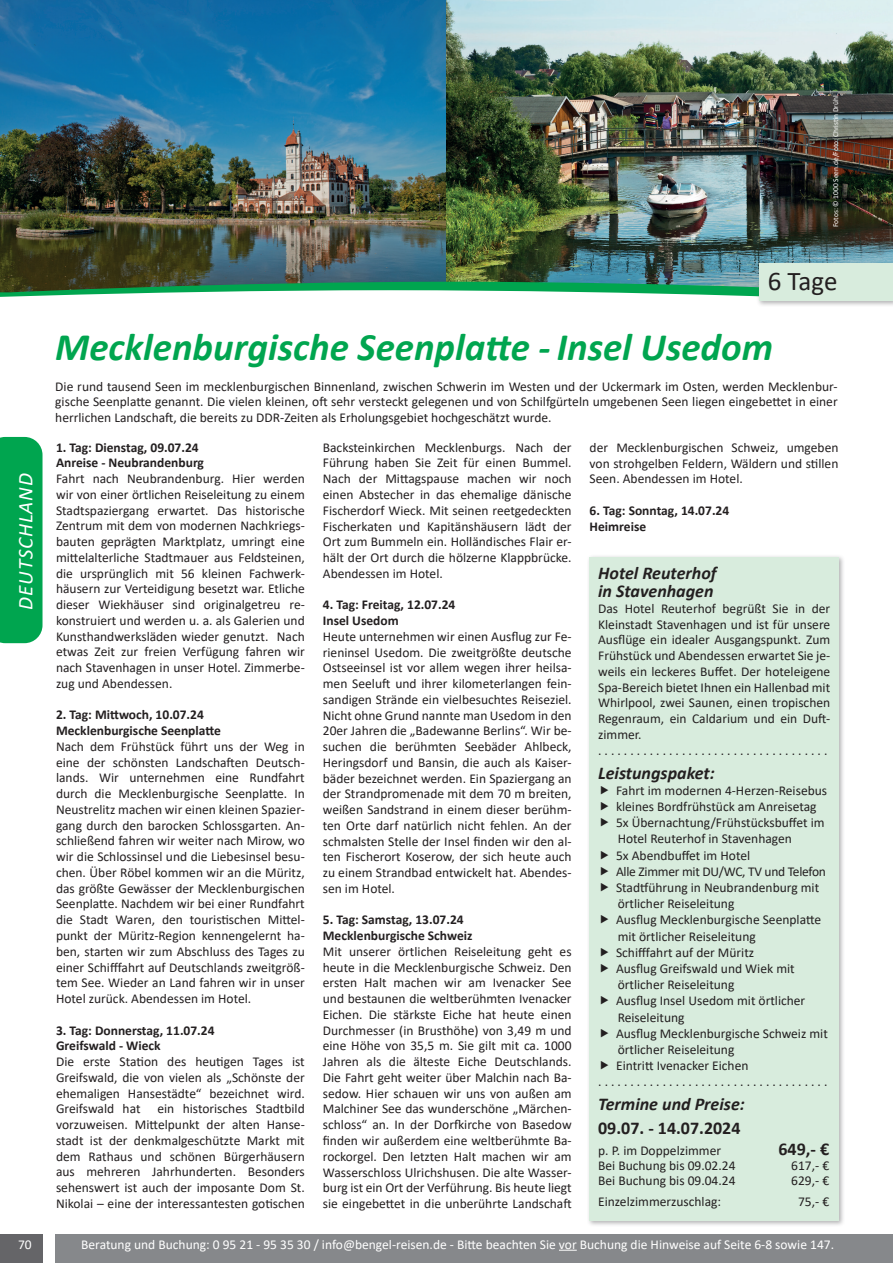
<style>
.page{position:relative;width:893px;height:1263px;background:#fff}
.page>*{position:absolute;margin:0;border:0;box-sizing:border-box;transform-origin:0 0}
.t1{font:italic 700 39px "Calibri";color:#00a54f}
.t2{font:27px "Calibri";color:#231f20}
.t3{font:italic 21px "Calibri";letter-spacing:.04em;color:#fff}
.t4{font:italic 700 18px/18px "Calibri";color:#231f20}
.t5{font:700 18px "Calibri";color:#231f20}
.t6{font:13.5px/15.8px "Calibri";color:#231f20;text-align:justify}
.t7{font:700 13.5px/15.8px "Calibri";color:#231f20}
.t8{font:13.5px "Calibri";color:#fff}
.t9{font:13.5px "Calibri";letter-spacing:-.02em;color:#231f20}
.t10{font:7.5px "Calibri";color:#fff}
</style>
<div class="page">
<img style="left:0;top:0;width:893px;height:282px">
<div style="left:0;top:437px;width:43px;height:206px;background:#00a54f"></div>
<div style="left:55px;top:1234px;width:838px;height:29px;background:#86888b"></div>
<div style="left:0;top:1234px;width:43px;height:29px;background:#656568"></div>
<svg style="left:559px;top:1250px;width:18px;height:1px"></svg>
<div style="left:587px;top:554px;width:259px;height:673px;background:#656568;opacity:.5"></div>
<div style="left:590px;top:557px;width:249px;height:663px;background:#d8ecdd"></div>
<div style="left:757px;top:261px;width:136px;height:46px;background:#656568;opacity:.5"></div>
<div style="left:759px;top:264px;width:134px;height:37px;background:#d8ecdd"></div>
<p class="t10" style="left:830px;top:227px;width:133px;rotate:-90deg">Fotos: © 1000 Seen.de/Foto: Christin Drühl</p>
<h3 class="t3" style="left:11px;top:610px;width:138px;rotate:-90deg">DEUTSCHLAND</h3>
<h2 class="t2" style="left:768px;top:262px;width:71px">6 Tage</h2>
<h1 class="t1" style="left:55px;top:319px;width:719px">Mecklenburgische Seenplatte - Insel Usedom</h1>
<p class="t6" style="left:55px;top:378px;width:784px">Die rund tausend Seen im mecklenburgischen Binnenland, zwischen Schwerin im Westen und der Uckermark im Osten, werden Mecklenbur&shy;gische Seenplatte genannt. Die vielen kleinen, oft sehr versteckt gelegenen und von Schilfgürteln umgebenen Seen liegen eingebettet in einer herrlichen Landschaft, die bereits zu DDR-Zeiten als Erholungsgebiet hochgeschätzt wurde.</p>
<p class="t7" style="left:56px;top:439px;width:150px">1. Tag: Dienstag, 09.07.24<br>Anreise - Neubrandenburg</p>
<p class="t6" style="left:56px;top:470px;width:250px">Fahrt nach Neubrandenburg. Hier werden wir von einer örtlichen Reiseleitung zu einem Stadtspaziergang erwartet. Das historische Zentrum mit dem von modernen Nachkriegs&shy;bauten geprägten Marktplatz, umringt eine mittelalterliche Stadtmauer aus Feldsteinen, die ursprünglich mit 56 kleinen Fachwerk&shy;häusern zur Verteidigung besetzt war. Etliche dieser Wiekhäuser sind originalgetreu re&shy;konstruiert und werden u. a. als Galerien und Kunsthandwerksläden wieder genutzt. Nach etwas Zeit zur freien Verfügung fahren wir nach Stavenhagen in unser Hotel. Zimmerbe&shy;zug und Abendessen.</p>
<p class="t7" style="left:56px;top:707px;width:166px">2. Tag: Mittwoch, 10.07.24<br>Mecklenburgische Seenplatte</p>
<p class="t6" style="left:56px;top:738px;width:250px">Nach dem Frühstück führt uns der Weg in eine der schönsten Landschaften Deutsch&shy;lands. Wir unternehmen eine Rundfahrt durch die Mecklenburgische Seenplatte. In Neustrelitz machen wir einen kleinen Spazier&shy;gang durch den barocken Schlossgarten. An&shy;schließend fahren wir weiter nach Mirow, wo wir die Schlossinsel und die Liebesinsel besu&shy;chen. Über Röbel kommen wir an die Müritz, das größte Gewässer der Mecklenburgischen Seenplatte. Nachdem wir bei einer Rundfahrt die Stadt Waren, den touristischen Mittel&shy;punkt der Müritz-Region kennengelernt ha&shy;ben, starten wir zum Abschluss des Tages zu einer Schifffahrt auf Deutschlands zweitgröß&shy;tem See. Wieder an Land fahren wir in unser Hotel zurück. Abendessen im Hotel.</p>
<p class="t7" style="left:56px;top:1022px;width:160px">3. Tag: Donnerstag, 11.07.24<br>Greifswald - Wieck</p>
<p class="t6" style="left:56px;top:1053px;width:250px">Die erste Station des heutigen Tages ist Greifswald, die von vielen als „Schönste der ehemaligen Hansestädte“ bezeichnet wird.<br>Greifswald hat ein historisches Stadtbild vorzuweisen. Mittelpunkt der alten Hanse&shy;stadt ist der denkmalgeschützte Markt mit dem Rathaus und schönen Bürgerhäusern aus mehreren Jahrhunderten. Besonders sehenswert ist auch der imposante Dom St.<br>Nikolai – eine der interessantesten gotischen</p>
<p class="t6" style="left:323px;top:439px;width:250px">Backsteinkirchen Mecklenburgs. Nach der Führung haben Sie Zeit für einen Bummel.<br>Nach der Mittagspause machen wir noch einen Abstecher in das ehemalige dänische Fischerdorf Wieck. Mit seinen reetgedeckten Fischerkaten und Kapitänshäusern lädt der Ort zum Bummeln ein. Holländisches Flair er&shy;hält der Ort durch die hölzerne Klappbrücke.<br>Abendessen im Hotel.</p>
<p class="t7" style="left:323px;top:597px;width:134px">4. Tag: Freitag, 12.07.24<br>Insel Usedom</p>
<p class="t6" style="left:323px;top:628px;width:250px">Heute unternehmen wir einen Ausflug zur Fe&shy;rieninsel Usedom. Die zweitgrößte deutsche Ostseeinsel ist vor allem wegen ihrer heilsa&shy;men Seeluft und ihrer kilometerlangen fein&shy;sandigen Strände ein vielbesuchtes Reiseziel.<br>Nicht ohne Grund nannte man Usedom in den 20er Jahren die „Badewanne Berlins“. Wir be&shy;suchen die berühmten Seebäder Ahlbeck, Heringsdorf und Bansin, die auch als Kaiser&shy;bäder bezeichnet werden. Ein Spaziergang an der Strandpromenade mit dem 70 m breiten, weißen Sandstrand in einem dieser berühm&shy;ten Orte darf natürlich nicht fehlen. An der schmalsten Stelle der Insel finden wir den al&shy;ten Fischerort Koserow, der sich heute auch zu einem Strandbad entwickelt hat. Abendes&shy;sen im Hotel.</p>
<p class="t7" style="left:323px;top:912px;width:151px">5. Tag: Samstag, 13.07.24<br>Mecklenburgische Schweiz</p>
<p class="t6" style="left:323px;top:943px;width:250px">Mit unserer örtlichen Reiseleitung geht es heute in die Mecklenburgische Schweiz. Den ersten Halt machen wir am Ivenacker See und bestaunen die weltberühmten Ivenacker Eichen. Die stärkste Eiche hat heute einen Durchmesser (in Brusthöhe) von 3,49 m und eine Höhe von 35,5 m. Sie gilt mit ca. 1000<br>Jahren als die älteste Eiche Deutschlands.<br>Die Fahrt geht weiter über Malchin nach Ba&shy;sedow. Hier schauen wir uns von außen am Malchiner See das wunderschöne „Märchen&shy;schloss“ an. In der Dorfkirche von Basedow finden wir außerdem eine weltberühmte Ba&shy;rockorgel. Den letzten Halt machen wir am Wasserschloss Ulrichshusen. Die alte Wasser&shy;burg ist ein Ort der Verführung. Bis heute liegt sie eingebettet in die unberührte Landschaft</p>
<p class="t6" style="left:590px;top:439px;width:250px">der Mecklenburgischen Schweiz, umgeben von strohgelben Feldern, Wäldern und stillen Seen. Abendessen im Hotel.</p>
<p class="t7" style="left:590px;top:502px;width:141px">6. Tag: Sonntag, 14.07.24<br>Heimreise</p>
<h3 class="t4" style="left:598px;top:563px;width:120px">Hotel Reuterhof in Stavenhagen</h3>
<p class="t6" style="left:598px;top:600px;width:234px;text-align:left">Das Hotel Reuterhof begrüßt Sie in der Kleinstadt Stavenhagen und ist für unsere Ausflüge ein idealer Ausgangspunkt. Zum Frühstück und Abendessen erwartet Sie je&shy;weils ein leckeres Buffet. Der hoteleigene Spa-Bereich bietet Ihnen ein Hallenbad mit Whirlpool, zwei Saunen, einen tropischen Regenraum, ein Caldarium und ein Duft&shy;zimmer.<br>. . . . . . . . . . . . . . . . . . . . . . . . . . . . . . . . . . . .</p>
<h3 class="t4" style="left:598px;top:763px;width:118px">Leistungspaket:</h3>
<p class="t6" style="left:616px;top:782px;width:213px">Fahrt im modernen 4-Herzen-Reisebus</p>
<p class="t6" style="left:616px;top:798px;width:202px">kleines Bordfrühstück am Anreisetag</p>
<p class="t6" style="left:616px;top:814px;width:210px">5x Übernachtung/Frühstücksbuffet im</p>
<p class="t6" style="left:618px;top:831px;width:176px">Hotel Reuterhof in Stavenhagen</p>
<p class="t6" style="left:616px;top:847px;width:136px">5x Abendbuffet im Hotel</p>
<p class="t9" style="left:616px;top:862px;width:211px">Alle Zimmer mit DU/WC, TV und Telefon</p>
<p class="t6" style="left:616px;top:879px;width:205px">Stadtführung in Neubrandenburg mit</p>
<p class="t6" style="left:618px;top:895px;width:118px">örtlicher Reiseleitung</p>
<p class="t6" style="left:616px;top:912px;width:207px">Ausflug Mecklenburgische Seenplatte</p>
<p class="t6" style="left:618px;top:928px;width:140px">mit örtlicher Reiseleitung</p>
<p class="t6" style="left:616px;top:944px;width:140px">Schifffahrt auf der Müritz</p>
<p class="t6" style="left:616px;top:960px;width:180px">Ausflug Greifswald und Wiek mit</p>
<p class="t6" style="left:618px;top:976px;width:118px">örtlicher Reiseleitung</p>
<p class="t6" style="left:616px;top:993px;width:191px">Ausflug Insel Usedom mit örtlicher</p>
<p class="t6" style="left:618px;top:1009px;width:68px">Reiseleitung</p>
<p class="t6" style="left:616px;top:1025px;width:213px">Ausflug Mecklenburgische Schweiz mit</p>
<p class="t6" style="left:618px;top:1041px;width:118px">örtlicher Reiseleitung</p>
<p class="t6" style="left:616px;top:1057px;width:134px">Eintritt Ivenacker Eichen</p>
<p class="t6" style="left:598px;top:1073px;width:231px">. . . . . . . . . . . . . . . . . . . . . . . . . . . . . . . . . . . .</p>
<h3 class="t4" style="left:598px;top:1094px;width:148px">Termine und Preise:</h3>
<h3 class="t5" style="left:598px;top:1115px;width:144px">09.07. - 14.07.2024</h3>
<p class="t6" style="left:598px;top:1142px;width:125px">p. P. im Doppelzimmer</p>
<h3 class="t5" style="left:778px;top:1136px;width:52px">649,- €</h3>
<p class="t6" style="left:598px;top:1157px;width:139px">Bei Buchung bis 09.02.24</p>
<p class="t6" style="left:791px;top:1157px;width:39px">617,- €</p>
<p class="t6" style="left:598px;top:1172px;width:139px">Bei Buchung bis 09.04.24</p>
<p class="t6" style="left:791px;top:1172px;width:39px">629,- €</p>
<p class="t6" style="left:598px;top:1193px;width:125px">Einzelzimmerzuschlag:</p>
<p class="t6" style="left:798px;top:1193px;width:33px">75,- €</p>
<p class="t8" style="left:18px;top:1235px;width:15px">70</p>
<p class="t8" style="left:81px;top:1235px;width:754px">Beratung und Buchung: 0 95 21 - 95 35 30 / info@bengel-reisen.de - Bitte beachten Sie vor Buchung die Hinweise auf Seite 6-8 sowie 147.</p>
</div>
